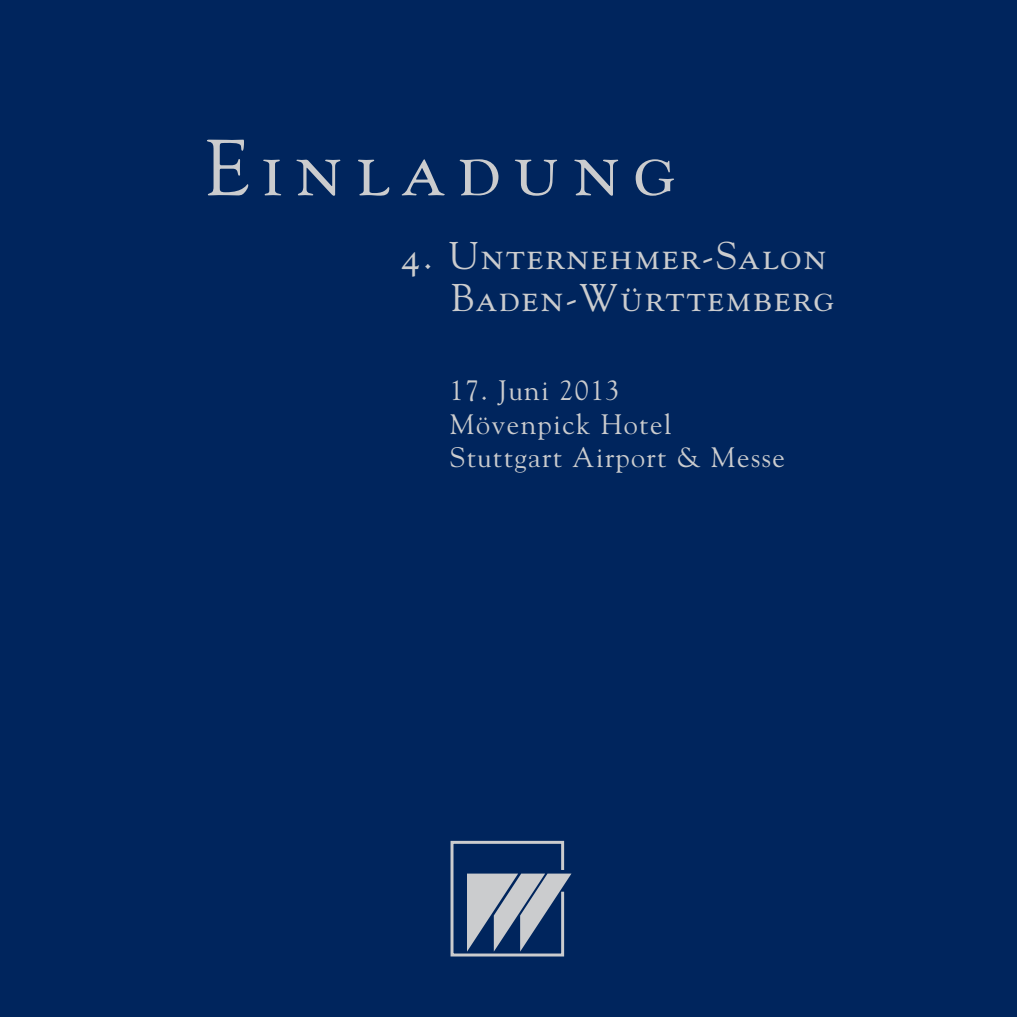
<style>
.page{position:relative;width:1017px;height:1017px;background:#00255d}
.page>*{position:absolute;margin:0;border:0;box-sizing:border-box;transform-origin:0 0}
.t1{font:78.75px "Goudy SC";letter-spacing:.15em;color:#cbccce}
.t2{font:38.5px/42px "Goudy SC";letter-spacing:.04em;color:#cbccce;text-align:right}
.t3{font:28px/33.2px "Goudy";letter-spacing:.05em;color:#cbccce}
</style>
<div class="page">
<svg style="left:450px;top:840px;width:121px;height:117px"></svg>
<h1 class="t1" style="left:205px;top:136px;width:472px">Einladung</h1>
<h2 class="t2" style="left:401px;top:238px;width:435px">4. Unternehmer-Salon<br>Baden-Württemberg</h2>
<p class="t3" style="left:450px;top:376px;width:337px">17. Juni 2013<br>Mövenpick Hotel<br>Stuttgart Airport &amp; Messe</p>
</div>
